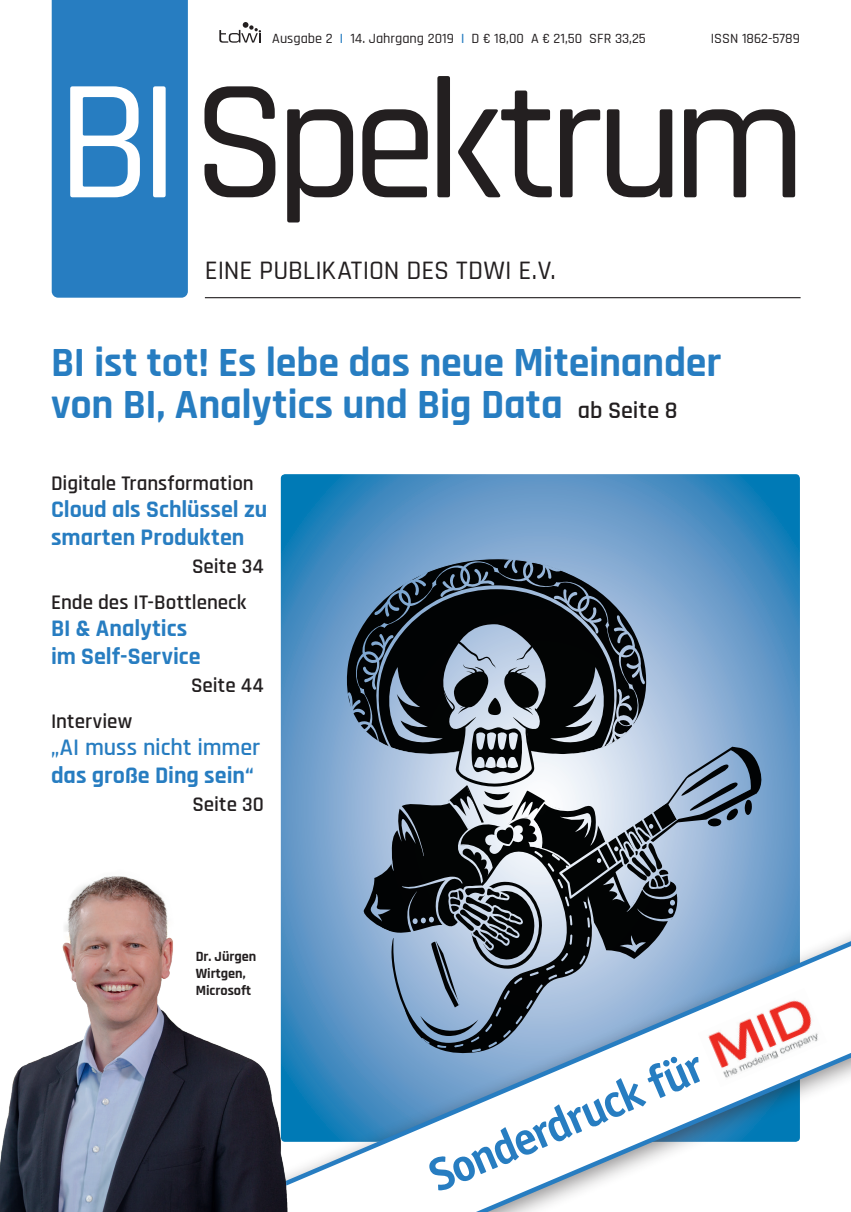
<style>
.page{position:relative;width:851px;height:1212px;background:#fff}
.page>*{position:absolute;margin:0;border:0;box-sizing:border-box;transform-origin:0 0}
.t1{font:500 172.5px "Rajdhani";letter-spacing:-.065em;color:#231f20}
.t2{font:700 48px "Officina Sans EF";color:#277dc1}
.t3{font:700 42px/42.5px "Rajdhani";letter-spacing:-.005em;color:#277dc1}
.t4{font:500 27px "Rajdhani";letter-spacing:-.005em;color:#231f20}
.t5{font:700 24px/27.6px "Rajdhani";color:#277dc1}
.t6{font:600 24px "Rajdhani";letter-spacing:-.005em;color:#277dc1}
.t7{font:600 21px/36.2px "Rajdhani";color:#231f20}
.t8{font:500 14.25px "Rajdhani";color:#231f20}
.t9{font:700 14.25px/17px "Rajdhani";color:#231f20}
.s1{font-weight:700;color:#277dc1}
.s2{color:#fff}
.s3{font-weight:600;font-size:24px;color:#231f20}
</style>
<div class="page">
<div style="left:52px;top:0;width:136px;height:298px;background:#277dc1"></div>
<hr style="left:205px;top:297px;width:595px;height:1px;background:#231f20">
<svg style="left:219px;top:22px;width:42px;height:21px"></svg>
<svg style="left:281px;top:487px;width:518px;height:349px;background:#5694c5"></svg>
<svg style="left:341px;top:553px;width:315px;height:204px;background:#5e7e9e"></svg>
<svg style="left:361px;top:585px;width:405px;height:251px;background:#6a7a8b"></svg>
<div style="left:147px;top:836px;width:703px;height:376px;background:#231f20;opacity:.5"></div>
<svg style="left:157px;top:846px;width:693px;height:366px"></svg>
<img style="left:697px;top:988px;width:130px;height:99px">
<img style="left:0;top:865px;width:367px;height:347px">
<p class="t8" style="left:272px;top:30px;width:375px">Ausgabe 2 <span class="s1">|</span> 14. Jahrgang 2019 <span class="s1">|</span> D € 18,00 A € 21,50 SFR 33,25</p>
<p class="t8" style="left:710px;top:30px;width:91px">ISSN 1862-5789</p>
<h1 class="t1" style="left:57px;top:42px;width:751px"><span class="s2">BI</span>Spektrum</h1>
<p class="t4" style="left:205px;top:255px;width:352px">EINE PUBLIKATION DES TDWI E.V.</p>
<h3 class="t3" style="left:51px;top:342px;width:671px">BI ist tot! Es lebe das neue Miteinander von BI, Analytics und Big Data <span class="s3">ab Seite 8</span></h3>
<p class="t7" style="left:51px;top:465px;width:204px">Digitale Transformation</p>
<p class="t5" style="left:51px;top:496px;width:218px">Cloud als Schlüssel zu smarten Produkten</p>
<p class="t7" style="left:51px;top:548px;width:214px;text-indent:141px">Seite 34<br>Ende des IT-Bottleneck</p>
<p class="t5" style="left:51px;top:615px;width:151px">BI &amp; Analytics im Self-Service</p>
<p class="t7" style="left:191px;top:667px;width:74px">Seite 44</p>
<p class="t7" style="left:51px;top:703px;width:83px">Interview</p>
<p class="t6" style="left:51px;top:733px;width:211px">„AI muss nicht immer</p>
<p class="t5" style="left:51px;top:762px;width:204px">das große Ding sein“</p>
<p class="t7" style="left:192px;top:786px;width:73px">Seite 30</p>
<p class="t9" style="left:196px;top:948px;width:62px">Dr. Jürgen<br>Wirtgen,<br>Microsoft</p>
<h2 class="t2" style="left:420px;top:1151px;width:293px;rotate:-23deg">Sonderdruck für</h2>
</div>
